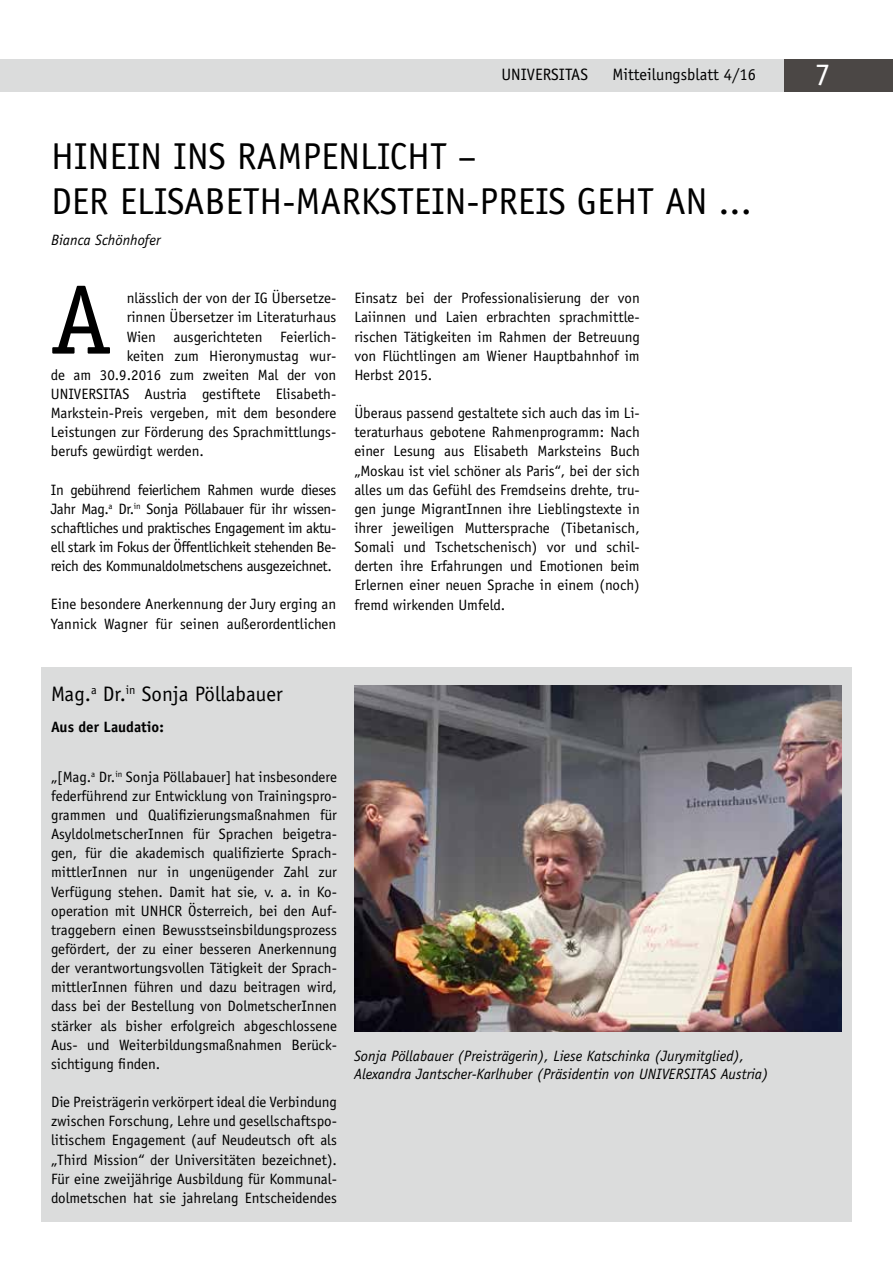
<style>
.page{position:relative;width:893px;height:1263px;background:#fff}
.page>*{position:absolute;margin:0;border:0;box-sizing:border-box;transform-origin:0 0}
.t1{font:99px "Officina Serif Std";color:#000}
.t2{font:37.5px/45px "Officina Sans Std";color:#000}
.t3{font:31.5px "Officina Serif Std";color:#fff}
.t4{font:21px "Officina Sans Std";color:#000}
.t5{font:16.5px "Officina Sans Std";color:#000}
.t6{font:15px/19.2px "Officina Sans Std";color:#000;text-align:justify}
.t7{font:italic 15px/18px "Officina Sans Std";color:#000}
.t8{font:700 15px "Officina Sans Std";color:#000}
</style>
<div class="page">
<div style="left:0;top:59px;width:893px;height:33px;background:#dbdcdc"></div>
<div style="left:784px;top:59px;width:109px;height:33px;background:#4b4745"></div>
<div style="left:41px;top:667px;width:811px;height:555px;background:#dbdcdc"></div>
<img style="left:354px;top:686px;width:488px;height:345px">
<p class="t5" style="left:501px;top:65px;width:88px">UNIVERSITAS</p>
<p class="t5" style="left:612px;top:65px;width:145px">Mitteilungsblatt 4/16</p>
<h3 class="t3" style="left:815px;top:56px;width:17px">7</h3>
<h2 class="t2" style="left:51px;top:134px;width:702px">HINEIN INS RAMPENLICHT –<br>DER ELISABETH-MARKSTEIN-PREIS GEHT AN ...</h2>
<p class="t7" style="left:51px;top:231px;width:111px">Bianca Schönhofer</p>
<h1 class="t1" style="left:51px;top:262px;width:62px">A</h1>
<p class="t6" style="left:127px;top:289px;width:211px">nlässlich der von der IG Übersetze-</p>
<p class="t6" style="left:127px;top:308px;width:211px">rinnen Übersetzer im Literaturhaus</p>
<p class="t6" style="left:127px;top:327px;width:211px">Wien ausgerichteten Feierlich-</p>
<p class="t6" style="left:127px;top:346px;width:211px">keiten zum Hieronymustag wur-</p>
<p class="t6" style="left:51px;top:365px;width:287px">de am 30.9.2016 zum zweiten Mal der von</p>
<p class="t6" style="left:51px;top:384px;width:287px">UNIVERSITAS Austria gestiftete Elisabeth-</p>
<p class="t6" style="left:51px;top:403px;width:287px">Markstein-Preis vergeben, mit dem besondere</p>
<p class="t6" style="left:51px;top:423px;width:287px">Leistungen zur Förderung des Sprachmittlungs-</p>
<p class="t6" style="left:51px;top:442px;width:155px">berufs gewürdigt werden.</p>
<p class="t6" style="left:51px;top:480px;width:287px">In gebührend feierlichem Rahmen wurde dieses Jahr Mag.<sup>a</sup> Dr.<sup>in</sup> Sonja Pöllabauer für ihr wissen&shy;schaftliches und praktisches Engagement im aktu&shy;ell stark im Fokus der Öffentlichkeit stehenden Be&shy;reich des Kommunaldolmetschens ausgezeichnet.</p>
<p class="t6" style="left:51px;top:595px;width:287px">Eine besondere Anerkennung der Jury erging an<br>Yannick Wagner für seinen außerordentlichen</p>
<p class="t6" style="left:354px;top:289px;width:287px">Einsatz bei der Professionalisierung der von Laiinnen und Laien erbrachten sprachmittle&shy;rischen Tätigkeiten im Rahmen der Betreuung von Flüchtlingen am Wiener Hauptbahnhof im Herbst 2015.</p>
<p class="t6" style="left:354px;top:403px;width:287px">Überaus passend gestaltete sich auch das im Li&shy;teraturhaus gebotene Rahmenprogramm: Nach einer Lesung aus Elisabeth Marksteins Buch „Moskau ist viel schöner als Paris“, bei der sich alles um das Gefühl des Fremdseins drehte, tru&shy;gen junge MigrantInnen ihre Lieblingstexte in ihrer jeweiligen Muttersprache (Tibetanisch, Somali und Tschetschenisch) vor und schil&shy;derten ihre Erfahrungen und Emotionen beim Erlernen einer neuen Sprache in einem (noch) fremd wirkenden Umfeld.</p>
<h3 class="t4" style="left:51px;top:682px;width:233px">Mag.<sup>a</sup> Dr.<sup>in</sup> Sonja Pöllabauer</h3>
<p class="t8" style="left:51px;top:717px;width:114px">Aus der Laudatio:</p>
<p class="t6" style="left:51px;top:767px;width:287px">„[Mag.<sup>a</sup> Dr.<sup>in</sup> Sonja Pöllabauer] hat insbesondere federführend zur Entwicklung von Trainingspro&shy;grammen und Qualifizierungsmaßnahmen für AsyldolmetscherInnen für Sprachen beigetra&shy;gen, für die akademisch qualifizierte Sprach&shy;mittlerInnen nur in ungenügender Zahl zur Verfügung stehen. Damit hat sie, v. a. in Ko&shy;operation mit UNHCR Österreich, bei den Auf&shy;traggebern einen Bewusstseinsbildungsprozess gefördert, der zu einer besseren Anerkennung der verantwortungsvollen Tätigkeit der Sprach&shy;mittlerInnen führen und dazu beitragen wird, dass bei der Bestellung von DolmetscherInnen stärker als bisher erfolgreich abgeschlossene Aus- und Weiterbildungsmaßnahmen Berück&shy;sichtigung finden.</p>
<p class="t6" style="left:51px;top:1092px;width:287px">Die Preisträgerin verkörpert ideal die Verbindung zwischen Forschung, Lehre und gesellschaftspo&shy;litischem Engagement (auf Neudeutsch oft als „Third Mission“ der Universitäten bezeichnet).<br>Für eine zweijährige Ausbildung für Kommunal&shy;dolmetschen hat sie jahrelang Entscheidendes</p>
<p class="t7" style="left:354px;top:1047px;width:416px">Sonja Pöllabauer (Preisträgerin), Liese Katschinka (Jurymitglied),<br>Alexandra Jantscher-Karlhuber (Präsidentin von UNIVERSITAS Austria)</p>
</div>
